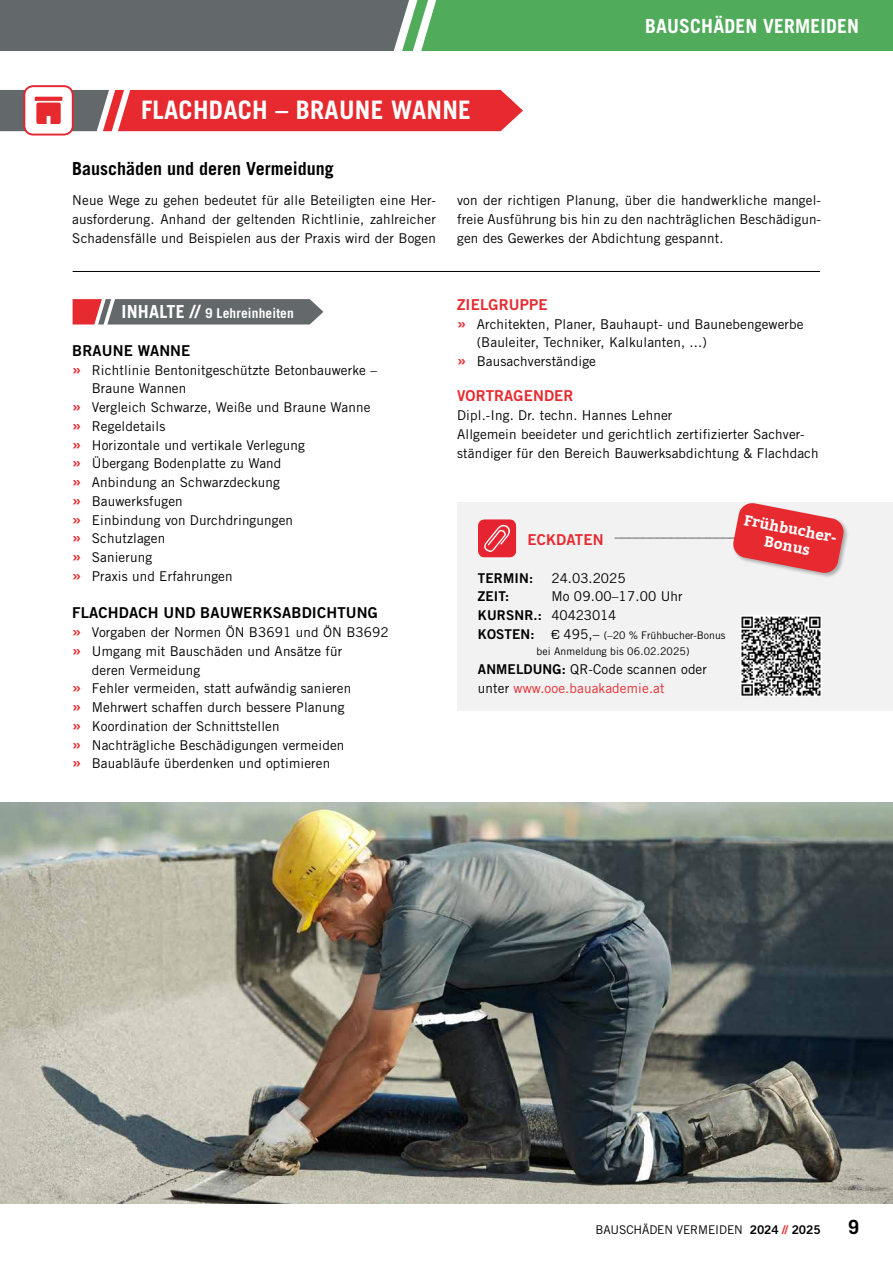
<style>
.page{position:relative;width:893px;height:1263px;background:#fff}
.page>*{position:absolute;margin:0;border:0;box-sizing:border-box;transform-origin:0 0}
.t1{font:700 25.5px "Trade Gothic";letter-spacing:.01em;color:#fff}
.t2{font:700 19.5px "Trade Gothic";letter-spacing:.01em;color:#fff}
.t3{font:700 19.5px "Trade Gothic";color:#000}
.t4{font:700 18px "Trade Gothic";color:#000}
.t5{font:15px "Trade Gothic";color:#63686a}
.t6{font:15px "Trade Gothic Bold No 2";letter-spacing:.01em;color:#000}
.t7{font:15px "Trade Gothic Bold No 2";letter-spacing:.01em;color:#e62a30}
.t8{font:700 14.85px/17px "Bitter";color:#fff;text-align:center}
.t9{font:13.5px/18.8px "Trade Gothic";letter-spacing:.01em;color:#000}
.t10{font:13.5px "Trade Gothic Bold No 2";letter-spacing:.01em;color:#000}
.t11{font:700 13.5px "Trade Gothic";letter-spacing:.01em;color:#fff}
.t12{font:12px "Trade Gothic";letter-spacing:-.01em;color:#000}
.t13{font:10.5px/16.5px "Trade Gothic";letter-spacing:.01em;color:#000}
.s1{font-size:18px}
.s2{font-family:"Trade Gothic Bold No 2";font-size:16.5px;color:#e62a30}
.s3{font-family:"Trade Gothic Bold No 2";color:#e62a30}
.s4{font-family:"Trade Gothic"}
.s5{font-family:"Trade Gothic Bold No 2";font-size:13.5px}
.s6{font-family:"Eurostile";font-size:13.5px}
.s7{font-size:13.5px}
.s8{font-family:"Trade Gothic Bold No 2"}
.s9{color:#e62a30}
</style>
<div class="page">
<svg style="left:0;top:0;width:893px;height:51px;background:#5b8e64"></svg>
<img style="left:0;top:803px;width:893px;height:400px">
<hr style="left:73px;top:271px;width:747px;height:1px;background:#000">
<svg style="left:73px;top:299px;width:250px;height:25px;background:#796a6d"></svg>
<div style="left:23px;top:85px;width:51px;height:50px;background:#fff;border:2px solid #e62330;border-radius:9px"></div>
<svg style="left:0;top:90px;width:523px;height:41px;background:#db464b"></svg>
<svg style="left:35px;top:97px;width:27px;height:4px"></svg>
<div style="left:457px;top:503px;width:436px;height:208px;background:#f2f2f2"></div>
<svg style="left:478px;top:519px;width:38px;height:38px"></svg>
<div style="left:732px;top:502px;width:117px;height:77px;background:#000;opacity:.3"></div>
<svg style="left:732px;top:502px;width:113px;height:72px"></svg>
<img style="left:740px;top:615px;width:81px;height:81px">
<h1 class="t1" style="left:141px;top:95px;width:331px">FLACHDACH – BRAUNE WANNE</h1>
<h3 class="t4" style="left:72px;top:157px;width:263px">Bauschäden und deren Vermeidung</h3>
<h2 class="t2" style="left:645px;top:14px;width:215px">BAUSCHÄDEN VERMEIDEN</h2>
<p class="t9" style="left:72px;top:191px;width:365px;text-align:justify">Neue Wege zu gehen bedeutet für alle Beteiligten eine Her&shy;ausforderung. Anhand der geltenden Richtlinie, zahlreicher Schadensfälle und Beispielen aus der Praxis wird der Bogen</p>
<p class="t9" style="left:457px;top:191px;width:365px;text-align:justify">von der richtigen Planung, über die handwerkliche mangel&shy;freie Ausführung bis hin zu den nachträglichen Beschädigun&shy;gen des Gewerkes der Abdichtung gespannt.</p>
<p class="t11" style="left:122px;top:305px;width:174px"><span class="s1">INHALTE //</span> 9 Lehreinheiten</p>
<p class="t6" style="left:72px;top:341px;width:120px">BRAUNE WANNE</p>
<p class="t9" style="left:72px;top:360px;width:306px"><span class="s2">»</span> Richtlinie Bentonitgeschützte Betonbauwerke –</p>
<p class="t9" style="left:92px;top:379px;width:96px">Braune Wannen</p>
<p class="t9" style="left:72px;top:398px;width:300px"><span class="s2">»</span> Vergleich Schwarze, Weiße und Braune Wanne</p>
<p class="t9" style="left:72px;top:417px;width:95px"><span class="s2">»</span> Regeldetails</p>
<p class="t9" style="left:72px;top:435px;width:234px"><span class="s2">»</span> Horizontale und vertikale Verlegung</p>
<p class="t9" style="left:72px;top:454px;width:211px"><span class="s2">»</span> Übergang Bodenplatte zu Wand</p>
<p class="t9" style="left:72px;top:473px;width:209px"><span class="s2">»</span> Anbindung an Schwarzdeckung</p>
<p class="t9" style="left:72px;top:492px;width:112px"><span class="s2">»</span> Bauwerksfugen</p>
<p class="t9" style="left:72px;top:510px;width:222px"><span class="s2">»</span> Einbindung von Durchdringungen</p>
<p class="t9" style="left:72px;top:529px;width:94px"><span class="s2">»</span> Schutzlagen</p>
<p class="t9" style="left:72px;top:548px;width:81px"><span class="s2">»</span> Sanierung</p>
<p class="t9" style="left:72px;top:567px;width:162px"><span class="s2">»</span> Praxis und Erfahrungen</p>
<p class="t6" style="left:72px;top:604px;width:307px">FLACHDACH UND BAUWERKSABDICHTUNG</p>
<p class="t9" style="left:72px;top:623px;width:318px"><span class="s2">»</span> Vorgaben der Normen ÖN B3691 und ÖN B3692</p>
<p class="t9" style="left:72px;top:642px;width:272px"><span class="s2">»</span> Umgang mit Bauschäden und Ansätze für</p>
<p class="t9" style="left:92px;top:660px;width:110px">deren Vermeidung</p>
<p class="t9" style="left:72px;top:679px;width:280px"><span class="s2">»</span> Fehler vermeiden, statt aufwändig sanieren</p>
<p class="t9" style="left:72px;top:698px;width:274px"><span class="s2">»</span> Mehrwert schaffen durch bessere Planung</p>
<p class="t9" style="left:72px;top:717px;width:209px"><span class="s2">»</span> Koordination der Schnittstellen</p>
<p class="t9" style="left:72px;top:735px;width:274px"><span class="s2">»</span> Nachträgliche Beschädigungen vermeiden</p>
<p class="t9" style="left:72px;top:754px;width:259px"><span class="s2">»</span> Bauabläufe überdenken und optimieren</p>
<p class="t7" style="left:457px;top:295px;width:92px">ZIELGRUPPE</p>
<p class="t9" style="left:457px;top:314px;width:348px"><span class="s2">»</span> Architekten, Planer, Bauhaupt- und Baunebengewerbe</p>
<p class="t9" style="left:477px;top:333px;width:232px">(Bauleiter, Techniker, Kalkulanten, ...)</p>
<p class="t9" style="left:457px;top:352px;width:140px"><span class="s2">»</span> Bausachverständige</p>
<p class="t7" style="left:457px;top:387px;width:118px">VORTRAGENDER</p>
<p class="t9" style="left:457px;top:406px;width:363px">Dipl.-Ing. Dr. techn. Hannes Lehner<br>Allgemein beeideter und gerichtlich zertifizierter Sachver&shy;ständiger für den Bereich Bauwerksabdichtung &amp; Flachdach</p>
<p class="t8" style="left:746px;top:512px;width:97px;rotate:11deg">Frühbucher-<br>Bonus</p>
<p class="t5" style="left:527px;top:528px;width:317px"><span class="s3">ECKDATEN</span> -----------------------------------------------------------------</p>
<p class="t10" style="left:478px;top:569px;width:57px">TERMIN:</p>
<p class="t9" style="left:551px;top:568px;width:76px">24.03.2025</p>
<p class="t10" style="left:478px;top:588px;width:33px">ZEIT:</p>
<p class="t9" style="left:551px;top:587px;width:133px">Mo 09.00–17.00 Uhr</p>
<p class="t10" style="left:478px;top:607px;width:140px">KURSNR.: <span class="s4">40423014</span></p>
<p class="t13" style="left:536px;top:627px;width:191px;text-indent:-58px"><span class="s5">KOSTEN:</span> <span class="s6">€</span> <span class="s7">495,–</span> (–20 % Frühbucher-Bonus bei Anmeldung bis 06.02.2025)</p>
<p class="t9" style="left:478px;top:660px;width:231px"><span class="s8">ANMELDUNG:</span> QR-Code scannen oder unter <span class="s9">www.ooe.bauakademie.at</span></p>
<p class="t12" style="left:595px;top:1222px;width:227px">BAUSCHÄDEN VERMEIDEN <span class="s8">2024</span> <span class="s3">//</span> <span class="s8">2025</span></p>
<h2 class="t3" style="left:848px;top:1215px;width:12px">9</h2>
</div>
